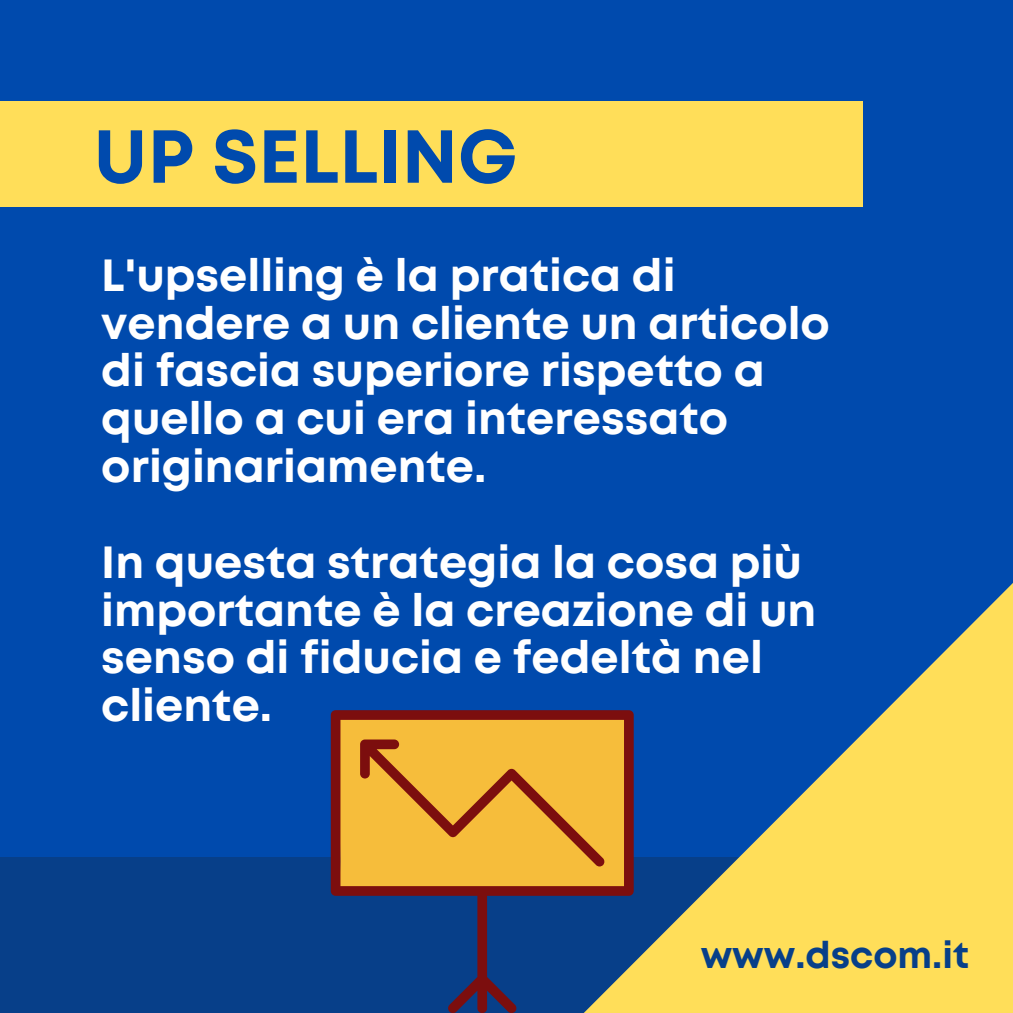
<style>
.page{position:relative;width:1013px;height:1013px;background:#fff}
.page>*{position:absolute;margin:0;border:0;box-sizing:border-box;transform-origin:0 0}
.t1{font:700 74.88px "Mont";color:#004aad}
.t2{font:700 45px/47.8px "Mont";color:#fff}
.t3{font:700 37px "Mont";color:#073f89}
</style>
<div class="page">
<div style="left:0;top:0;width:1012px;height:1012px;background:#004aad"></div>
<div style="left:0;top:857px;width:1012px;height:155px;background:#073f89"></div>
<div style="left:0;top:101px;width:862px;height:106px;background:#ffde59"></div>
<svg style="left:633px;top:584px;width:379px;height:428px;fill:#ffde59"></svg>
<svg style="left:331px;top:710px;width:302px;height:302px"></svg>
<p class="t1" style="left:93px;top:128px;width:426px">UP SELLING</p>
<p class="t2" style="left:101px;top:254px;width:730px">L'upselling è la pratica di vendere a un cliente un articolo di fascia superiore rispetto a quello a cui era interessato originariamente.</p>
<p class="t2" style="left:101px;top:541px;width:716px">In questa strategia la cosa più importante è la creazione di un senso di fiducia e fedeltà nel cliente.</p>
<p class="t3" style="left:700px;top:940px;width:270px">www.dscom.it</p>
</div>
